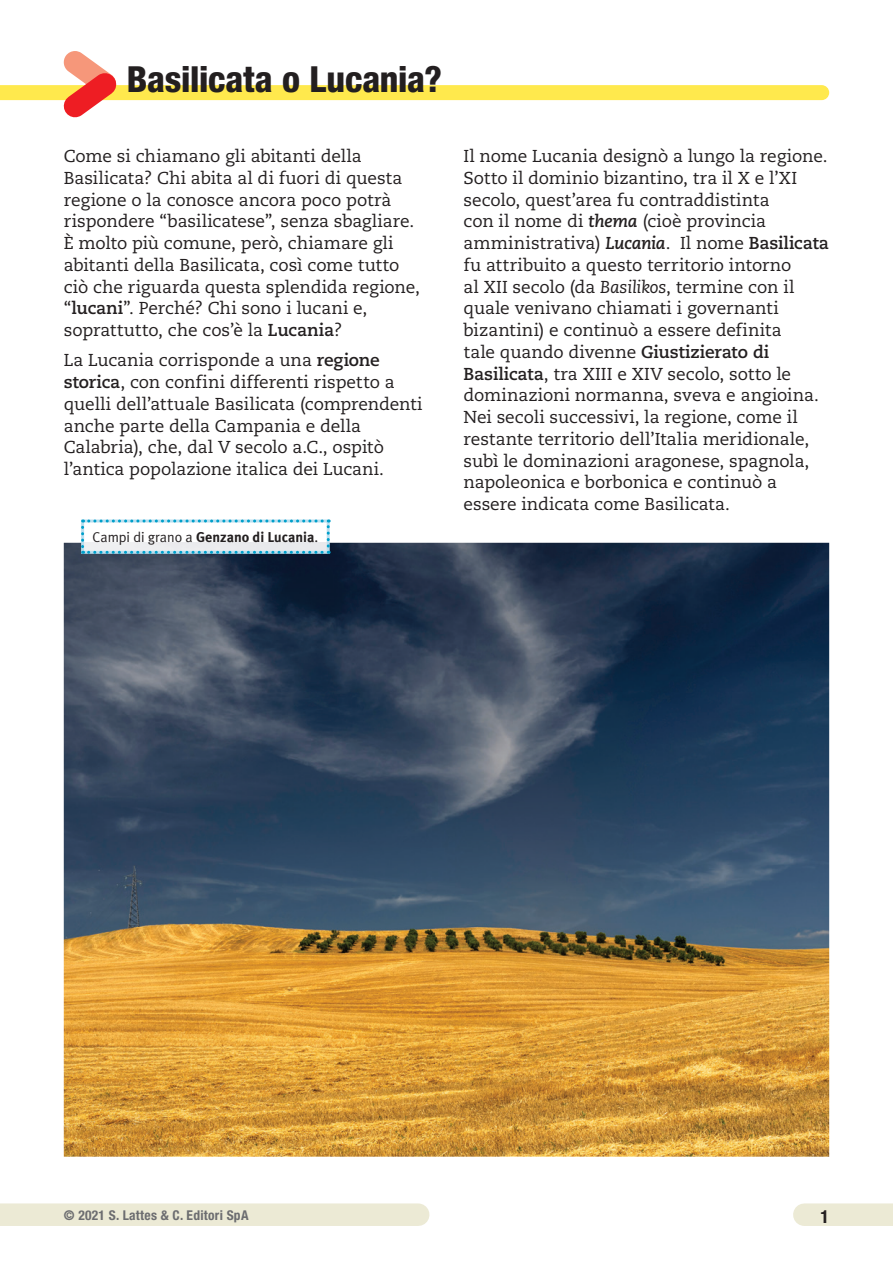
<style>
.page{position:relative;width:893px;height:1263px;background:#fff}
.page>*{position:absolute;margin:0;border:0;box-sizing:border-box;transform-origin:0 0}
.t1{font:800 condensed 36px "Helvetica Neue LT Std";letter-spacing:-.005em;color:#231f20}
.t2{font:700 condensed 18px "Helvetica Neue LT Std";color:#231f20}
.t3{font:17.25px/21.8px "Caecilia LT Std";letter-spacing:-.005em;color:#231f20}
.t4{font:700 14.25px "Meta Plus";color:#231f20}
.t5{font:700 condensed 13.5px "Helvetica Neue LT Std";letter-spacing:.02em;color:#6c6d70}
.s1{font-weight:700}
.s2{font-family:"Meta Plus Normal";font-weight:400}
.s3{font-weight:700;font-style:italic}
.s4{font-style:italic}
</style>
<div class="page">
<div style="left:0;top:1203px;width:418px;height:23px;background:#ecead5"></div>
<div style="left:804px;top:1203px;width:89px;height:23px;background:#ecead5"></div>
<svg style="left:0;top:51px;width:829px;height:67px"></svg>
<img style="left:64px;top:543px;width:765px;height:614px">
<svg style="left:80px;top:519px;width:251px;height:36px"></svg>
<h1 class="t1" style="left:127px;top:57px;width:317px">Basilicata o Lucania?</h1>
<p class="t3" style="left:64px;top:146px;width:358px">Come si chiamano gli abitanti della Basilicata? Chi abita al di fuori di questa regione o la conosce ancora poco potrà rispondere “basilicatese”, senza sbagliare.<br>È molto più comune, però, chiamare gli abitanti della Basilicata, così come tutto ciò che riguarda questa splendida regione, “<span class="s1">lucani</span>”. Perché? Chi sono i lucani e, soprattutto, che cos’è la <span class="s1">Lucania</span>?</p>
<p class="t3" style="left:64px;top:350px;width:360px">La Lucania corrisponde a una <span class="s1">regione storica</span>, con confini differenti rispetto a quelli dell’attuale Basilicata (comprendenti anche parte della Campania e della Calabria), che, dal V secolo a.C., ospitò l’antica popolazione italica dei Lucani.</p>
<p class="t4" style="left:93px;top:529px;width:227px"><span class="s2">Campi di grano a</span> Genzano di Lucania<span class="s2">.</span></p>
<p class="t3" style="left:463px;top:146px;width:367px">Il nome Lucania designò a lungo la regione.<br>Sotto il dominio bizantino, tra il X e l’XI secolo, quest’area fu contraddistinta<br>con il nome di <span class="s3">thema</span> (cioè provincia amministrativa) <span class="s3">Lucania</span>. Il nome <span class="s1">Basilicata </span>fu attribuito a questo territorio intorno<br>al XII secolo (da <span class="s4">Basilikos</span>, termine con il quale venivano chiamati i governanti bizantini) e continuò a essere definita<br>tale quando divenne <span class="s1">Giustizierato di Basilicata</span>, tra XIII e XIV secolo, sotto le dominazioni normanna, sveva e angioina.<br>Nei secoli successivi, la regione, come il restante territorio dell’Italia meridionale, subì le dominazioni aragonese, spagnola, napoleonica e borbonica e continuò a essere indicata come Basilicata.</p>
<p class="t5" style="left:64px;top:1206px;width:186px">© 2021 S. Lattes &amp; C. Editori SpA</p>
<p class="t2" style="left:820px;top:1206px;width:10px">1</p>
</div>
